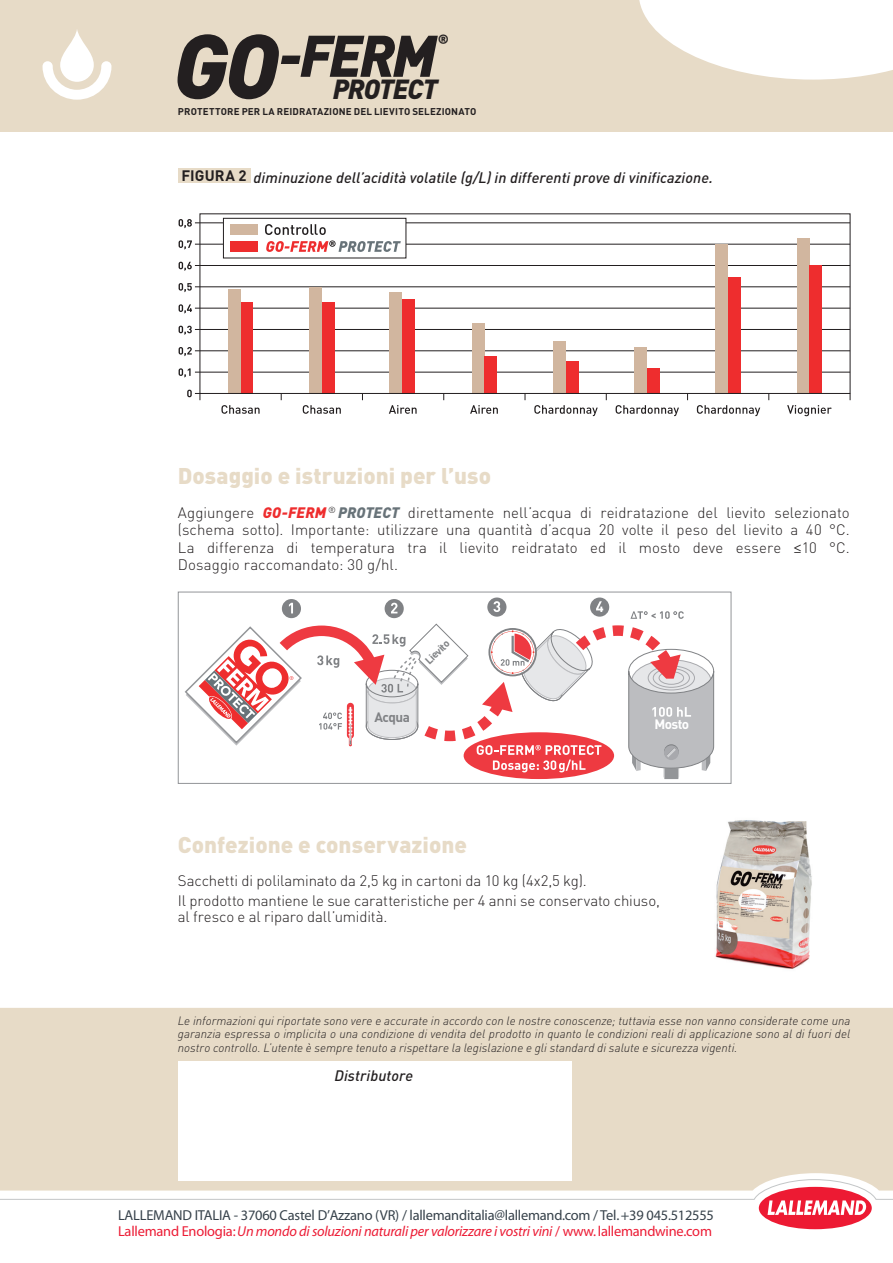
<style>
.page{position:relative;width:893px;height:1263px;background:#fff}
.page>*{position:absolute;margin:0;border:0;box-sizing:border-box;transform-origin:0 0}
.t1{font:italic 900 89.7px "DIN";color:#231f20}
.t2{font:italic 900 57.75px "DIN";color:#231f20}
.t3{font:italic 900 27.3px "DIN";letter-spacing:-.04em;color:#231f20}
.t4{font:900 22.5px "DIN";color:#e7dbc7}
.t5{font:300 15px/17.2px "DIN";letter-spacing:-.01em;color:#231f20;text-align:justify}
.t6{font:italic 500 15px "DIN";letter-spacing:.005em;color:#231f20}
.t7{font:14.4px/16px "Myriad";letter-spacing:-.015em;color:#36414a}
.t8{font:italic 900 13.65px "DIN";color:#231f20}
.t9{font:700 13.5px "DIN";letter-spacing:-.04em;color:#808285}
.t10{font:700 13.5px "DIN";letter-spacing:-.04em;color:#fff}
.t11{font:italic 300 12px/13.5px "DIN";color:#231f20;text-align:justify}
.t12{font:700 10.5px "DIN";color:#808285}
.t13{font:700 9.75px "DIN";letter-spacing:.015em;color:#231f20}
.s1{font-weight:700;font-style:normal}
.s2{font-weight:900;font-style:italic;color:#ee2d2e}
.s3{font-weight:900;font-style:italic;color:#687379}
.s4{font-family:"Adobe Garamond Pro";font-weight:400;font-size:16.5px}
.s5{color:#ec1c35}
.s6{font-style:italic;color:#ec1c35}
</style>
<div class="page">
<div style="left:0;top:0;width:893px;height:132px;background:#e7dbc7"></div>
<svg style="left:639px;top:0;width:254px;height:80px"></svg>
<svg style="left:60px;top:29px;width:34px;height:53px"></svg>
<svg style="left:43px;top:61px;width:68px;height:39px"></svg>
<div style="left:0;top:1008px;width:893px;height:171px;background:#e7dbc7"></div>
<div style="left:178px;top:168px;width:72px;height:15px;background:#e7dbc7"></div>
<hr style="left:200px;top:223px;width:650px;height:1px;background:#231f20">
<hr style="left:200px;top:265px;width:650px;height:1px;background:#231f20">
<hr style="left:200px;top:308px;width:650px;height:1px;background:#231f20">
<hr style="left:200px;top:351px;width:650px;height:1px;background:#231f20">
<hr style="left:200px;top:244px;width:650px;height:1px;background:#231f20">
<hr style="left:200px;top:287px;width:650px;height:1px;background:#231f20">
<hr style="left:200px;top:329px;width:650px;height:1px;background:#231f20">
<hr style="left:200px;top:372px;width:650px;height:1px;background:#231f20">
<div style="left:241px;top:302px;width:12px;height:91px;background:#ee2d2e"></div>
<div style="left:322px;top:302px;width:13px;height:91px;background:#ee2d2e"></div>
<div style="left:402px;top:299px;width:13px;height:94px;background:#ee2d2e"></div>
<div style="left:472px;top:323px;width:12px;height:70px;background:#d1b69f"></div>
<div style="left:553px;top:341px;width:13px;height:52px;background:#d1b69f"></div>
<div style="left:634px;top:347px;width:13px;height:46px;background:#d1b69f"></div>
<div style="left:715px;top:244px;width:13px;height:149px;background:#d1b69f"></div>
<div style="left:797px;top:238px;width:12px;height:155px;background:#d1b69f"></div>
<div style="left:228px;top:289px;width:13px;height:104px;background:#d1b69f"></div>
<div style="left:309px;top:287px;width:13px;height:106px;background:#d1b69f"></div>
<div style="left:389px;top:292px;width:13px;height:101px;background:#d1b69f"></div>
<div style="left:484px;top:356px;width:13px;height:37px;background:#ee2d2e"></div>
<div style="left:566px;top:361px;width:12px;height:32px;background:#ee2d2e"></div>
<div style="left:647px;top:368px;width:13px;height:25px;background:#ee2d2e"></div>
<div style="left:728px;top:277px;width:13px;height:116px;background:#ee2d2e"></div>
<div style="left:809px;top:265px;width:13px;height:128px;background:#ee2d2e"></div>
<div style="left:200px;top:213px;width:650px;height:181px;border:1px solid #231f20"></div>
<svg style="left:179px;top:219px;width:21px;height:9px"></svg>
<svg style="left:179px;top:240px;width:21px;height:10px"></svg>
<svg style="left:179px;top:262px;width:21px;height:9px"></svg>
<svg style="left:179px;top:283px;width:21px;height:9px"></svg>
<svg style="left:179px;top:304px;width:21px;height:10px"></svg>
<svg style="left:179px;top:326px;width:21px;height:9px"></svg>
<svg style="left:179px;top:347px;width:21px;height:9px"></svg>
<svg style="left:179px;top:368px;width:21px;height:10px"></svg>
<svg style="left:187px;top:390px;width:14px;height:10px"></svg>
<svg style="left:221px;top:405px;width:39px;height:9px"></svg>
<svg style="left:303px;top:405px;width:38px;height:9px"></svg>
<svg style="left:389px;top:405px;width:28px;height:9px"></svg>
<svg style="left:470px;top:405px;width:28px;height:9px"></svg>
<svg style="left:534px;top:405px;width:64px;height:11px"></svg>
<svg style="left:616px;top:405px;width:63px;height:11px"></svg>
<svg style="left:697px;top:405px;width:63px;height:11px"></svg>
<svg style="left:787px;top:405px;width:45px;height:11px"></svg>
<div style="left:223px;top:218px;width:183px;height:40px;background:#fff"></div>
<div style="left:223px;top:218px;width:183px;height:40px;border:1px solid #231f20"></div>
<svg style="left:265px;top:224px;width:136px;height:28px"></svg>
<div style="left:230px;top:242px;width:28px;height:10px;background:#ee2d2e"></div>
<div style="left:230px;top:225px;width:28px;height:10px;background:#d1b69f"></div>
<div style="left:178px;top:1061px;width:393px;height:120px;background:#fff"></div>
<img style="left:715px;top:820px;width:97px;height:149px">
<div style="left:178px;top:592px;width:553px;height:192px;border:1px solid #939598"></div>
<div style="left:282px;top:599px;width:19px;height:19px;background:#808285;border-radius:50%"></div>
<svg style="left:289px;top:603px;width:4px;height:10px"></svg>
<div style="left:385px;top:599px;width:19px;height:19px;background:#808285;border-radius:50%"></div>
<svg style="left:391px;top:603px;width:6px;height:10px"></svg>
<div style="left:487px;top:597px;width:19px;height:20px;background:#808285;border-radius:50%"></div>
<svg style="left:493px;top:601px;width:7px;height:11px"></svg>
<div style="left:590px;top:597px;width:19px;height:20px;background:#808285;border-radius:50%"></div>
<svg style="left:596px;top:601px;width:7px;height:11px"></svg>
<svg style="left:612px;top:625px;width:102px;height:154px"></svg>
<div style="left:464px;top:732px;width:150px;height:47px;background:#ee3a41;border-radius:50%"></div>
<svg style="left:630px;top:611px;width:54px;height:8px"></svg>
<div style="left:759px;top:1187px;width:113px;height:42px;background:#ed1a33;border-radius:50%"></div>
<svg style="left:0;top:1179px;width:893px;height:36px"></svg>
<svg style="left:184px;top:623px;width:422px;height:149px"></svg>
<h1 class="t1" style="left:174px;top:7px;width:107px">GO</h1>
<h2 class="t2" style="left:279px;top:18px;width:159px">-FERM</h2>
<p class="t8" style="left:438px;top:31px;width:12px">®</p>
<p class="t13" style="left:178px;top:105px;width:300px">PROTETTORE PER LA REIDRATAZIONE DEL LIEVITO SELEZIONATO</p>
<h3 class="t3" style="left:333px;top:71px;width:106px">PROTECT</h3>
<p class="t6" style="left:181px;top:168px;width:533px"><span class="s1">FIGURA 2</span> diminuzione dell’acidità volatile (g/L) in differenti prove di vinificazione.</p>
<h3 class="t4" style="left:178px;top:461px;width:315px">Dosaggio e istruzioni per l’uso</h3>
<p class="t5" style="left:178px;top:504px;width:673px">Aggiungere <span class="s2">GO-FERM</span> <sup>®</sup> <span class="s3">PROTECT</span> direttamente nell’acqua di reidratazione del lievito selezionato (schema sotto). Importante: utilizzare una quantità d’acqua 20 volte il peso del lievito a 40 °C.<br>La differenza di temperatura tra il lievito reidratato ed il mosto deve essere <span class="s4">≤</span>10 °C.<br>Dosaggio raccomandato: 30 g/hl.</p>
<p class="t12" style="left:422px;top:657px;width:31px;rotate:-44deg">Lievito</p>
<p class="t9" style="left:375px;top:708px;width:37px">Acqua</p>
<p class="t10" style="left:654px;top:715px;width:36px">Mosto</p>
<h3 class="t4" style="left:178px;top:830px;width:291px">Confezione e conservazione</h3>
<p class="t5" style="left:178px;top:871px;width:484px;line-height:20px">Sacchetti di polilaminato da 2,5 kg in cartoni da 10 kg (4x2,5 kg).<br>Il prodotto mantiene le sue caratteristiche per 4 anni se conservato chiuso,</p>
<p class="t5" style="left:178px;top:908px;width:211px">al fresco e al riparo dall’umidità.</p>
<p class="t11" style="left:178px;top:1014px;width:674px">Le informazioni qui riportate sono vere e accurate in accordo con le nostre conoscenze; tuttavia esse non vanno considerate come una garanzia espressa o implicita o una condizione di vendita del prodotto in quanto le condizioni reali di applicazione sono al di fuori del nostro controllo. L’utente è sempre tenuto a rispettare la legislazione e gli standard di salute e sicurezza vigenti.</p>
<p class="t6" style="left:334px;top:1066px;width:80px">Distributore</p>
<p class="t7" style="left:118px;top:1208px;width:597px">LALLEMAND ITALIA - 37060 Castel D’Azzano (VR) / lallemanditalia@lallemand.com / Tel. +39 045.512555<br><span class="s5">Lallemand Enologia:</span> <span class="s6">Un mondo di soluzioni naturali per valorizzare i vostri vini</span> <span class="s5">/ www. lallemandwine.com</span></p>
</div>
